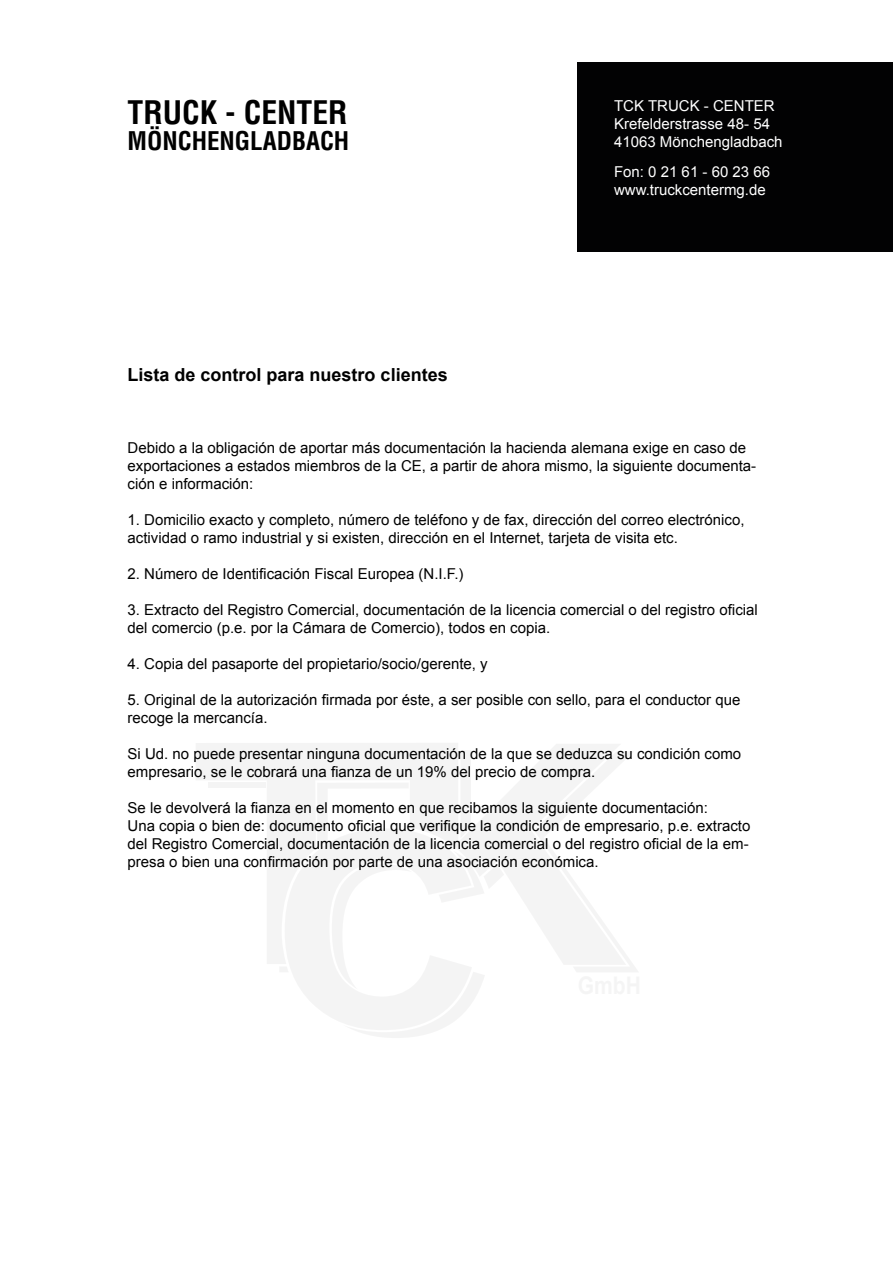
<style>
.page{position:relative;width:893px;height:1263px;background:#fff}
.page>*{position:absolute;margin:0;border:0;box-sizing:border-box;transform-origin:0 0}
.t1{font:700 condensed 31.65px "Helvetica";color:#000}
.t2{font:700 condensed 25.05px "Helvetica";color:#000}
.t3{font:700 18px "Arial";color:#000}
.t4{font:15px/18px "Arial";color:#000}
.t5{font:15px/18px "Arial";color:#fff}
</style>
<div class="page">
<svg style="left:574px;top:752px;width:64px;height:220px"></svg>
<svg style="left:280px;top:965px;width:204px;height:73px"></svg>
<svg style="left:196px;top:743px;width:430px;height:222px;fill:#f5f5f5"></svg>
<div style="left:578px;top:62px;width:315px;height:190px;background:#020203"></div>
<h1 class="t1" style="left:128px;top:94px;width:221px">TRUCK - CENTER</h1>
<h2 class="t2" style="left:128px;top:126px;width:223px">MÖNCHENGLADBACH</h2>
<p class="t3" style="left:128px;top:363px;width:322px">Lista de control para nuestro clientes</p>
<p class="t5" style="left:614px;top:97px;width:170px">TCK TRUCK - CENTER<br>Krefelderstrasse 48- 54<br>41063 Mönchengladbach</p>
<p class="t5" style="left:614px;top:163px;width:157px">Fon: 0 21 61 - 60 23 66 www.truckcentermg.de</p>
<p class="t4" style="left:128px;top:439px;width:630px">Debido a la obligación de aportar más documentación la hacienda alemana exige en caso de exportaciones a estados miembros de la CE, a partir de ahora mismo, la siguiente documenta&shy;ción e información:</p>
<p class="t4" style="left:128px;top:511px;width:618px">1. Domicilio exacto y completo, número de teléfono y de fax, dirección del correo electrónico, actividad o ramo industrial y si existen, dirección en el Internet, tarjeta de visita etc.</p>
<p class="t4" style="left:128px;top:565px;width:337px">2. Número de Identificación Fiscal Europea (N.I.F.)</p>
<p class="t4" style="left:128px;top:601px;width:632px">3. Extracto del Registro Comercial, documentación de la licencia comercial o del registro oficial del comercio (p.e. por la Cámara de Comercio), todos en copia.</p>
<p class="t4" style="left:128px;top:655px;width:362px">4. Copia del pasaporte del propietario/socio/gerente, y</p>
<p class="t4" style="left:128px;top:691px;width:614px">5. Original de la autorización firmada por éste, a ser posible con sello, para el conductor que recoge la mercancía.</p>
<p class="t4" style="left:128px;top:745px;width:615px">Si Ud. no puede presentar ninguna documentación de la que se deduzca su condición como empresario, se le cobrará una fianza de un 19% del precio de compra.</p>
<p class="t4" style="left:128px;top:799px;width:624px">Se le devolverá la fianza en el momento en que recibamos la siguiente documentación:<br>Una copia o bien de: documento oficial que verifique la condición de empresario, p.e. extracto del Registro Comercial, documentación de la licencia comercial o del registro oficial de la em&shy;presa o bien una confirmación por parte de una asociación económica.</p>
</div>
